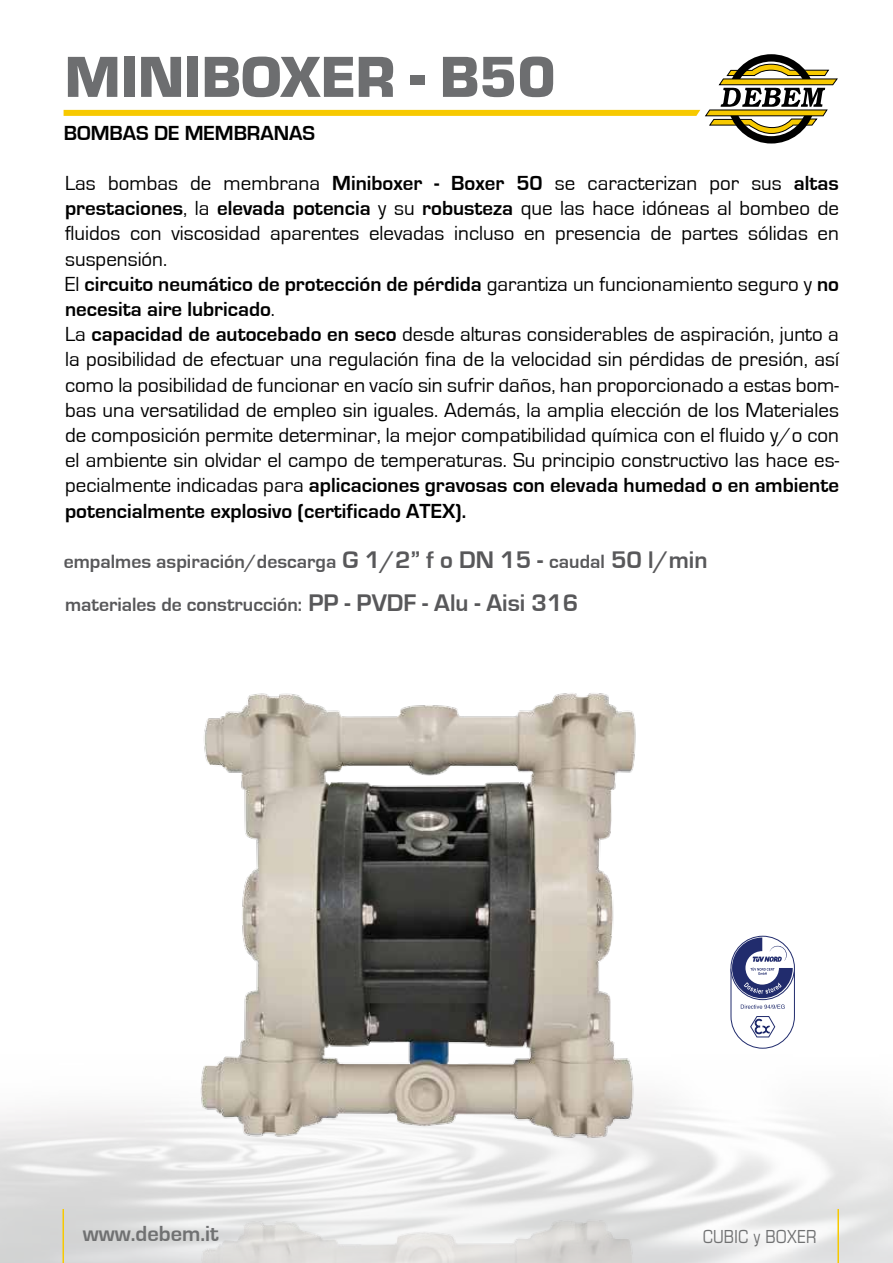
<style>
.page{position:relative;width:893px;height:1263px;background:#fff}
.page>*{position:absolute;margin:0;border:0;box-sizing:border-box;transform-origin:0 0}
.t1{font:60px "Eurostile T Blac";color:#6d6e70}
.t2{font:700 22.5px "Eurostile";color:#707172}
.t3{font:21px/25.2px "Eurostile";color:#000}
.t4{font:700 21px "Eurostile";color:#000}
.t5{font:700 19.8px "Eurostile";color:#58585a}
.t6{font:condensed 18px "Eurostile";color:#707172}
.s1{font-weight:700}
.s2{font-size:24.75px}
</style>
<div class="page">
<svg style="left:64px;top:54px;width:774px;height:90px"></svg>
<hr style="left:837px;top:1209px;width:2px;height:54px;background:#f7c900">
<hr style="left:63px;top:1209px;width:1px;height:54px;background:#f7c900">
<svg style="left:731px;top:937px;width:64px;height:111px"></svg>
<img style="left:155px;top:693px;width:538px;height:461px">
<h1 class="t1" style="left:65px;top:44px;width:493px">MINIBOXER - B50</h1>
<p class="t4" style="left:64px;top:122px;width:253px">BOMBAS DE MEMBRANAS</p>
<p class="t3" style="left:65px;top:171px;width:775px">Las bombas de membrana <span class="s1">Miniboxer - Boxer 50</span> se caracterizan por sus <span class="s1">altas prestaciones</span>, la <span class="s1">elevada potencia</span> y su <span class="s1">robusteza</span> que las hace idóneas al bombeo de fluidos con viscosidad aparentes elevadas incluso en presencia de partes sólidas en suspensión.<br>El <span class="s1">circuito neumático de protección de pérdida</span> garantiza un funcionamiento seguro y <span class="s1">no necesita aire lubricado</span>.<br>La <span class="s1">capacidad de autocebado en seco</span> desde alturas considerables de aspiración, junto a la posibilidad de efectuar una regulación fina de la velocidad sin pérdidas de presión, así como la posibilidad de funcionar en vacío sin sufrir daños, han proporcionado a estas bom&shy;bas una versatilidad de empleo sin iguales. Además, la amplia elección de los Materiales de composición permite determinar, la mejor compatibilidad química con el fluido y/o con el ambiente sin olvidar el campo de temperaturas. Su principio constructivo las hace es&shy;pecialmente indicadas para <span class="s1">aplicaciones gravosas con elevada humedad o en ambiente potencialmente explosivo (certificado ATEX).</span></p>
<p class="t5" style="left:64px;top:551px;width:645px">empalmes aspiración/descarga <span class="s2">G 1/2” f o DN 15 -</span> caudal <span class="s2">50 l/min</span></p>
<p class="t5" style="left:65px;top:594px;width:515px">materiales de construcción: <span class="s2">PP - PVDF - Alu - Aisi 316</span></p>
<p class="t2" style="left:83px;top:1221px;width:137px">www.debem.it</p>
<p class="t6" style="left:703px;top:1226px;width:116px">CUBIC y BOXER</p>
</div>
